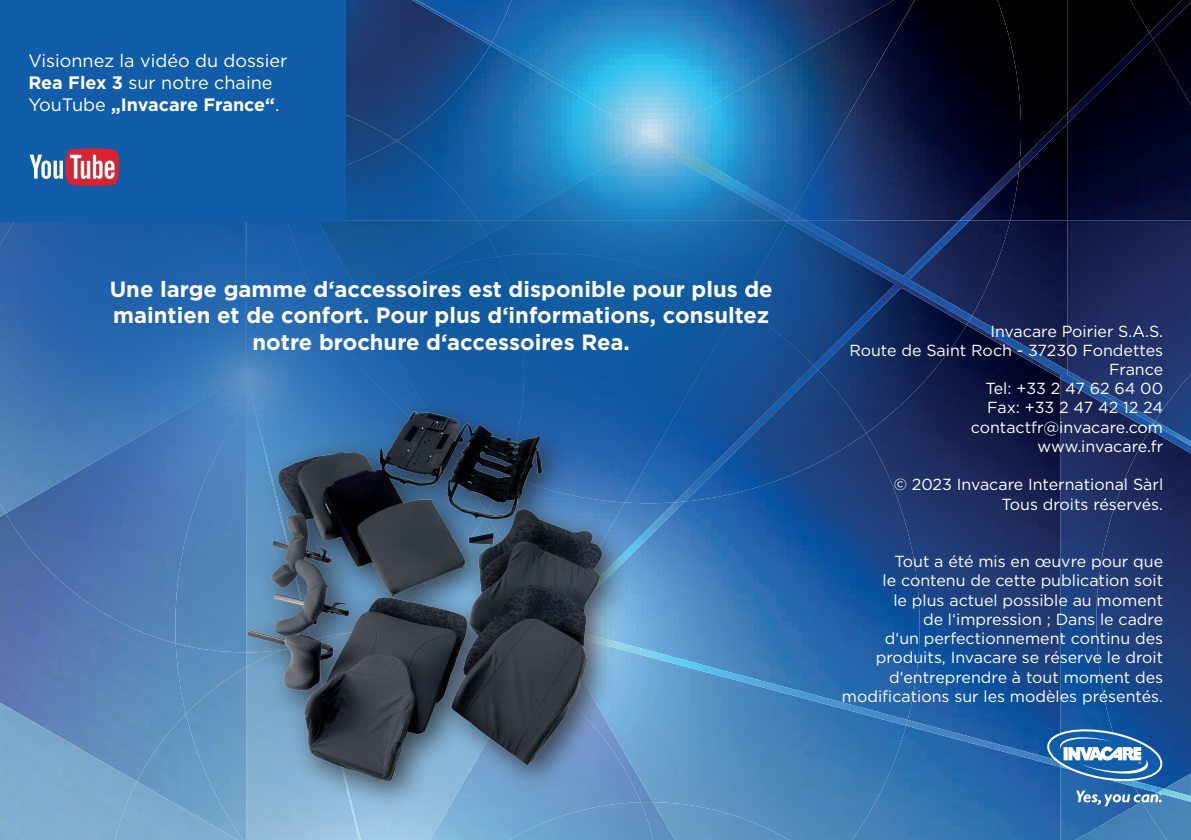
<style>
.page{position:relative;width:1191px;height:840px;background:#fff}
.page>*{position:absolute;margin:0;border:0;box-sizing:border-box;transform-origin:0 0}
.fließtext{font:700 22px/26.4px "Gotham";color:#fff;text-align:center}
.fließtext-2{font:18px/21.6px "Gotham";color:#fff}
.fließtext-3{font:16px/19.2px "Gotham";color:#fff;text-align:right}
.s1{font-weight:700}
</style>
<div class="page">
<img style="left:1021px;top:0;width:170px;height:220px">
<img style="left:1130px;top:0;width:61px;height:105px">
<img style="left:0;top:579px;width:176px;height:134px">
<img style="left:0;top:702px;width:137px;height:137px">
<img style="left:1010px;top:220px;width:121px;height:619px">
<img style="left:906px;top:429px;width:154px;height:410px">
<img style="left:1075px;top:801px;width:67px;height:38px">
<img style="left:1067px;top:220px;width:124px;height:154px">
<img style="left:1155px;top:374px;width:36px;height:46px">
<div style="left:1142px;top:801px;width:49px;height:38px;background:#4a85b8"></div>
<img style="left:1096px;top:429px;width:95px;height:359px">
<img style="left:1164px;top:772px;width:26px;height:16px">
<img style="left:995px;top:220px;width:15px;height:95px">
<img style="left:914px;top:0;width:107px;height:220px">
<img style="left:490px;top:0;width:404px;height:53px">
<img style="left:653px;top:725px;width:253px;height:114px">
<img style="left:176px;top:652px;width:26px;height:61px">
<img style="left:6px;top:579px;width:169px;height:64px">
<div style="left:175px;top:579px;width:27px;height:73px;background:#5587b9"></div>
<img style="left:346px;top:0;width:144px;height:53px">
<img style="left:412px;top:0;width:80px;height:45px">
<img style="left:492px;top:0;width:19px;height:42px">
<div style="left:137px;top:713px;width:49px;height:68px;background:#6395c0"></div>
<img style="left:115px;top:781px;width:71px;height:58px">
<img style="left:186px;top:667px;width:60px;height:172px">
<div style="left:246px;top:811px;width:65px;height:28px;background:#92bad9"></div>
<img style="left:361px;top:811px;width:148px;height:28px">
<img style="left:509px;top:801px;width:280px;height:38px">
<img style="left:1060px;top:784px;width:71px;height:2px">
<img style="left:906px;top:719px;width:154px;height:47px">
<img style="left:995px;top:315px;width:158px;height:114px">
<img style="left:995px;top:321px;width:65px;height:57px">
<img style="left:1067px;top:370px;width:88px;height:54px">
<img style="left:1018px;top:114px;width:49px;height:58px">
<img style="left:1067px;top:33px;width:86px;height:91px">
<img style="left:1149px;top:0;width:42px;height:39px">
<img style="left:1131px;top:779px;width:33px;height:11px">
<img style="left:1157px;top:788px;width:34px;height:13px">
<img style="left:1149px;top:424px;width:42px;height:29px">
<img style="left:1153px;top:420px;width:38px;height:25px">
<img style="left:995px;top:161px;width:24px;height:59px">
<img style="left:653px;top:579px;width:254px;height:146px">
<img style="left:492px;top:42px;width:157px;height:11px">
<img style="left:416px;top:0;width:76px;height:42px">
<img style="left:311px;top:811px;width:50px;height:28px">
<div style="left:0;top:0;width:346px;height:221px;background:#115da9"></div>
<div style="left:0;top:53px;width:995px;height:526px;background:#115da9;opacity:.75"></div>
<svg style="left:1047px;top:728px;width:115px;height:56px"></svg>
<svg style="left:1076px;top:790px;width:85px;height:15px"></svg>
<svg style="left:30px;top:148px;width:89px;height:38px"></svg>
<img style="left:202px;top:384px;width:451px;height:420px">
<p class="fließtext-2" style="left:28px;top:50px;width:261px">Visionnez la vidéo du dossier<br><span class="s1">Rea Flex 3</span> sur notre chaine<br>YouTube <span class="s1">„Invacare France“</span>.</p>
<p class="fließtext" style="left:110px;top:275px;width:664px">Une large gamme d‘accessoires est disponible pour plus de maintien et de confort. Pour plus d‘informations, consultez notre brochure d‘accessoires Rea.</p>
<p class="fließtext-3" style="left:990px;top:321px;width:174px">Invacare Poirier S.A.S.</p>
<p class="fließtext-3" style="left:849px;top:340px;width:315px">Route de Saint Roch - 37230 Fondettes</p>
<p class="fließtext-3" style="left:1109px;top:359px;width:56px">France</p>
<p class="fließtext-3" style="left:985px;top:378px;width:179px">Tel: +33 2 47 62 64 00</p>
<p class="fließtext-3" style="left:987px;top:397px;width:177px">Fax: +33 2 47 42 12 24</p>
<p class="fließtext-3" style="left:970px;top:417px;width:194px">contactfr@invacare.com</p>
<p class="fließtext-3" style="left:1037px;top:436px;width:127px">www.invacare.fr</p>
<p class="fließtext-3" style="left:893px;top:474px;width:271px">© 2023 Invacare International Sàrl</p>
<p class="fließtext-3" style="left:1001px;top:493px;width:163px">Tous droits réservés.</p>
<p class="fließtext-3" style="left:842px;top:551px;width:323px">Tout a été mis en œuvre pour que<br>le contenu de cette publication soit<br>le plus actuel possible au moment<br>de l‘impression ; Dans le cadre<br>d‘un perfectionnement continu des produits, Invacare se réserve le droit d‘entreprendre à tout moment des modifications sur les modèles présentés.</p>
</div>
